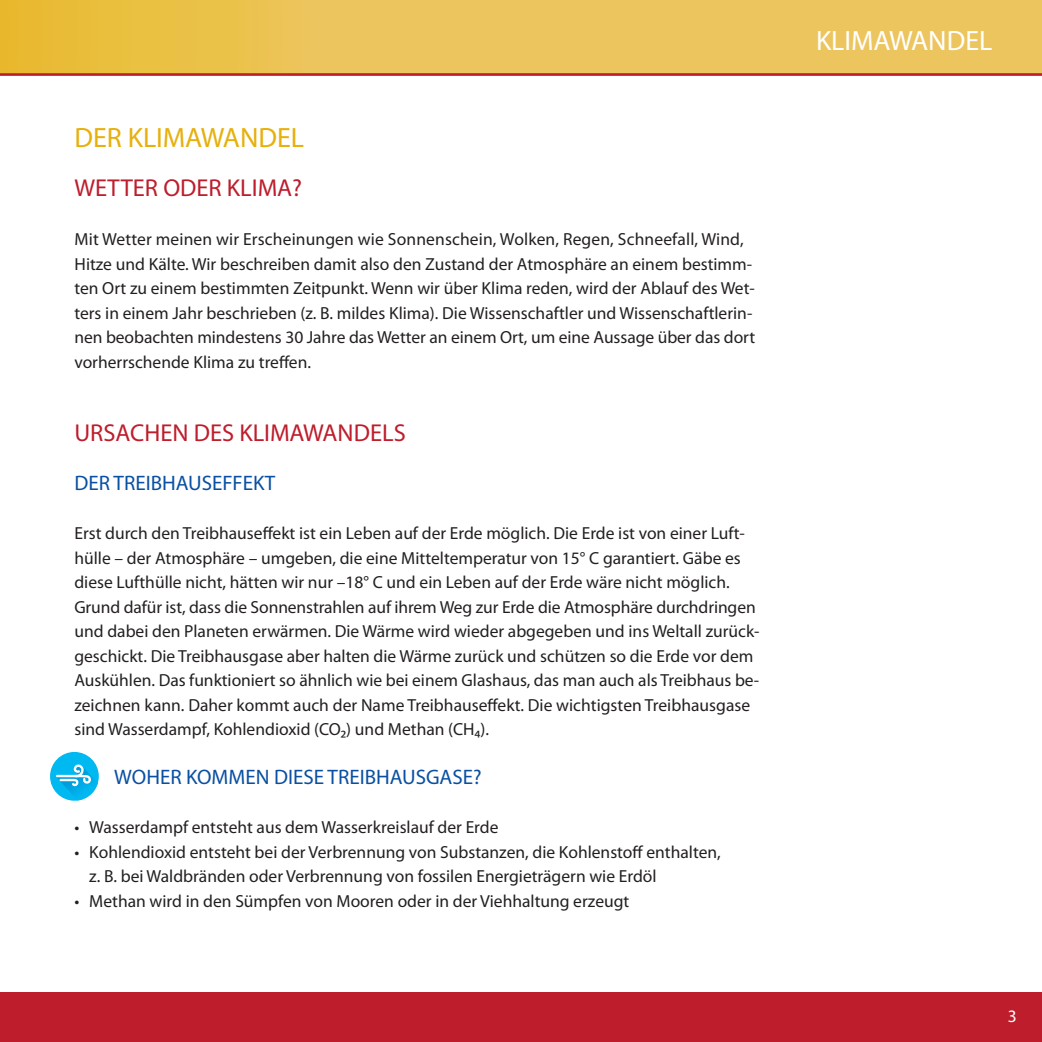
<style>
.page{position:relative;width:1042px;height:1042px;background:#fff}
.page>*{position:absolute;margin:0;border:0;box-sizing:border-box;transform-origin:0 0}
.t1{font:28px "Myriad Pro";color:#e6b00d}
.t2{font:28px "Myriad Pro";color:#fff}
.t3{font:24.5px "Myriad Pro";color:#be1d2c}
.t4{font:21px "Myriad Pro";color:#0a4fa2}
.t5{font:17.5px/24.5px "Myriad Pro";color:#231f20}
.t6{font:17.5px "Myriad Pro";color:#fff}
</style>
<div class="page">
<svg style="left:0;top:0;width:1042px;height:73px;background:#ecc355"></svg>
<div style="left:0;top:992px;width:1042px;height:50px;background:#be1d2c"></div>
<hr style="left:0;top:73px;width:1042px;height:3px;background:#be1d2c">
<div style="left:50px;top:752px;width:49px;height:49px;background:#00b9f1;border-radius:50%"></div>
<svg style="left:56px;top:764px;width:42px;height:36px"></svg>
<h1 class="t1" style="left:74px;top:126px;width:231px">DER KLIMAWANDEL</h1>
<h2 class="t3" style="left:74px;top:178px;width:229px">WETTER ODER KLIMA?</h2>
<p class="t5" style="left:74px;top:228px;width:682px">Mit Wetter meinen wir Erscheinungen wie Sonnenschein, Wolken, Regen, Schneefall, Wind, Hitze und Kälte. Wir beschreiben damit also den Zustand der Atmosphäre an einem bestimm‐ ten Ort zu einem bestimmten Zeitpunkt. Wenn wir über Klima reden, wird der Ablauf des Wet‐ ters in einem Jahr beschrieben (z. B. mildes Klima). Die Wissenschaftler und Wissenschaftlerin‐ nen beobachten mindestens 30 Jahre das Wetter an einem Ort, um eine Aussage über das dort vorherrschende Klima zu treffen.</p>
<h2 class="t3" style="left:74px;top:423px;width:333px">URSACHEN DES KLIMAWANDELS</h2>
<p class="t4" style="left:74px;top:474px;width:202px">DER TREIBHAUSEFFEKT</p>
<p class="t5" style="left:74px;top:522px;width:687px">Erst durch den Treibhauseffekt ist ein Leben auf der Erde möglich. Die Erde ist von einer Luft&shy;hülle – der Atmosphäre – umgeben, die eine Mitteltemperatur von 15° C garantiert. Gäbe es diese Lufthülle nicht, hätten wir nur –18° C und ein Leben auf der Erde wäre nicht möglich.<br>Grund dafür ist, dass die Sonnenstrahlen auf ihrem Weg zur Erde die Atmosphäre durchdringen und dabei den Planeten erwärmen. Die Wärme wird wieder abgegeben und ins Weltall zurück‐ geschickt. Die Treibhausgase aber halten die Wärme zurück und schützen so die Erde vor dem Auskühlen. Das funktioniert so ähnlich wie bei einem Glashaus, das man auch als Treibhaus be‐ zeichnen kann. Daher kommt auch der Name Treibhauseffekt. Die wichtigsten Treibhausgase sind Wasserdampf, Kohlendioxid (CO₂) und Methan (CH₄).</p>
<p class="t4" style="left:114px;top:768px;width:369px">WOHER KOMMEN DIESE TREIBHAUSGASE?</p>
<p class="t5" style="left:74px;top:816px;width:425px">• Wasserdampf entsteht aus dem Wasserkreislauf der Erde</p>
<p class="t5" style="left:89px;top:841px;width:633px;text-indent:-15px">• Kohlendioxid entsteht bei der Verbrennung von Substanzen, die Kohlenstoff enthalten, z. B. bei Waldbränden oder Verbrennung von fossilen Energieträgern wie Erdöl</p>
<p class="t5" style="left:74px;top:890px;width:556px">• Methan wird in den Sümpfen von Mooren oder in der Viehhaltung erzeugt</p>
<h1 class="t2" style="left:816px;top:29px;width:178px">KLIMAWANDEL</h1>
<p class="t6" style="left:1008px;top:1008px;width:10px">3</p>
</div>
